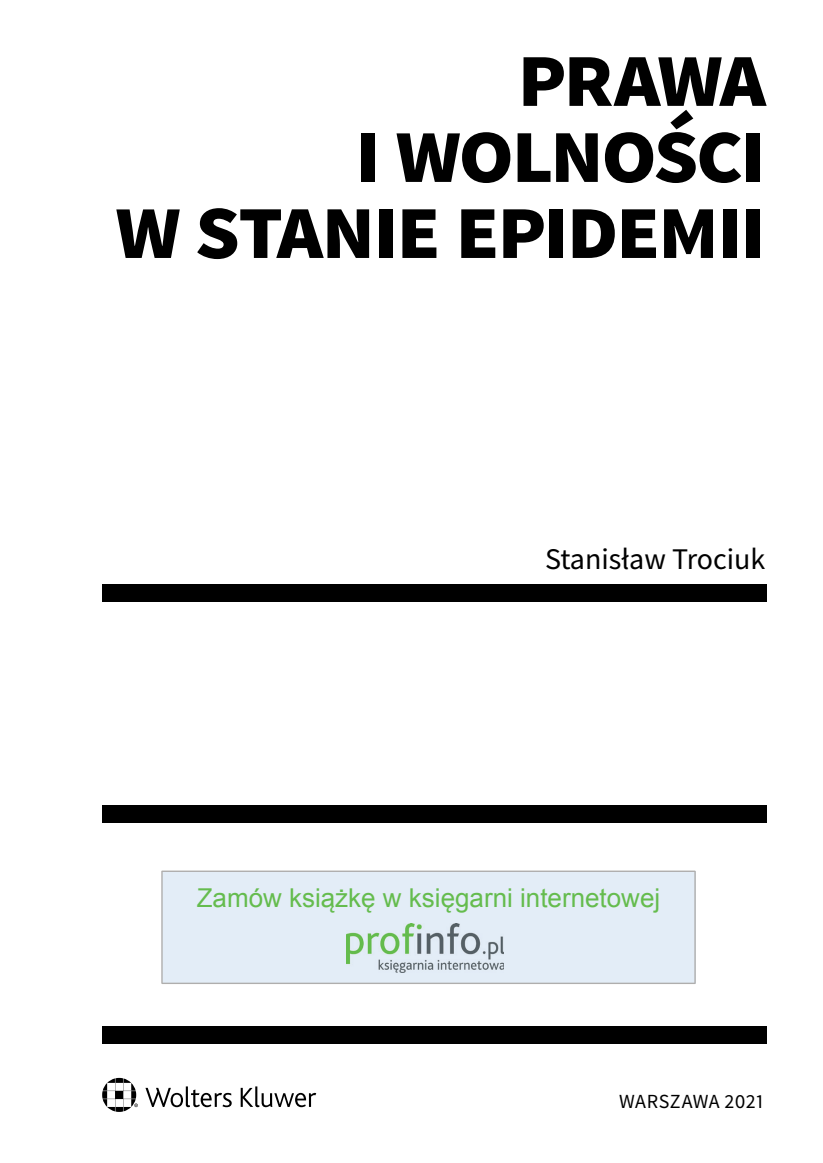
<style>
.page{position:relative;width:823px;height:1163px;background:#fff}
.page>*{position:absolute;margin:0;border:0;box-sizing:border-box;transform-origin:0 0}
.t1{font:700 92px/76px "Source Sans Pro";letter-spacing:-.045em;color:#000;text-align:right}
.t2{font:30px "Source Sans Pro";color:#000}
.t3{font:26px "Arial";color:#65bc4e}
.t4{font:20px "Source Sans Pro";letter-spacing:.01em;color:#000}
</style>
<div class="page">
<svg style="left:102px;top:1077px;width:214px;height:34px"></svg>
<div style="left:102px;top:584px;width:663px;height:17px;background:#000"></div>
<div style="left:102px;top:1026px;width:663px;height:17px;background:#000"></div>
<div style="left:102px;top:805px;width:663px;height:17px;background:#000"></div>
<div style="left:161px;top:870px;width:534px;height:113px;background:#e3edf7"></div>
<div style="left:170px;top:887px;width:516px;height:34px;background:#e3edf7"></div>
<div style="left:346px;top:923px;width:164px;height:51px;background:#e3edf7"></div>
<img style="left:346px;top:923px;width:157px;height:48px">
<h1 class="t1" style="left:115px;top:36px;width:653px">Prawa<br>i wolności<br>w stanie epidemii</h1>
<p class="t2" style="left:544px;top:540px;width:222px">Stanisław Trociuk</p>
<p class="t3" style="left:196px;top:880px;width:465px">Zamów książkę w księgarni internetowej</p>
<p class="t4" style="left:619px;top:1088px;width:145px">WARSZAWA 2021</p>
</div>
